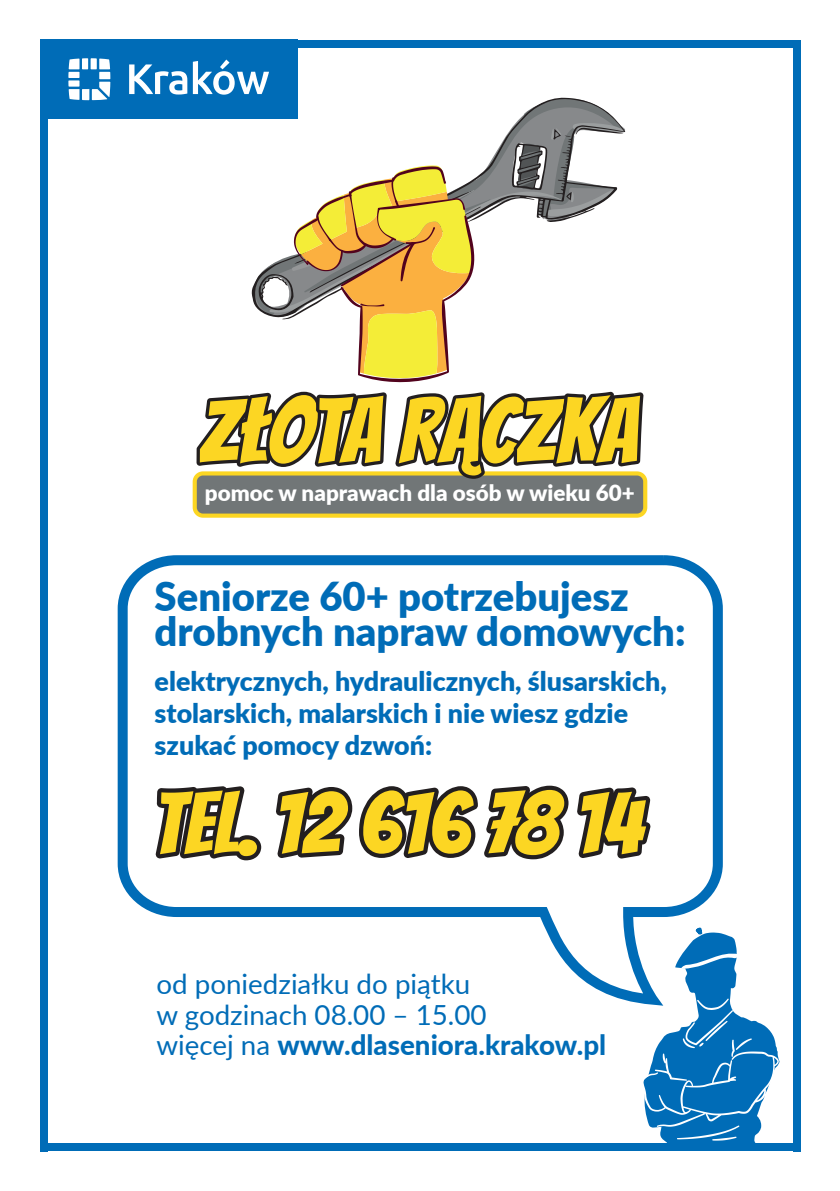
<style>
.page{position:relative;width:840px;height:1191px;background:#fff}
.page>*{position:absolute;margin:0;border:0;box-sizing:border-box;transform-origin:0 0}
.t1{font:900 40px/35.2px "Lato";color:#006cb7}
.t2{font:27.8px/30.4px "Lato";color:#006cb7}
.t3{font:900 26.8px/32.2px "Lato";color:#006cb7}
.t4{font:900 22.4px "Lato";color:#fff}
.s1{font-weight:800}
</style>
<div class="page">
<svg style="left:192px;top:471px;width:455px;height:47px;background:#efd039"></svg>
<div style="left:197px;top:475px;width:445px;height:38px;background:#717677;border-radius:6px"></div>
<svg style="left:251px;top:97px;width:374px;height:212px"></svg>
<svg style="left:258px;top:123px;width:366px;height:259px"></svg>
<svg style="left:196px;top:392px;width:190px;height:75px"></svg>
<svg style="left:395px;top:392px;width:248px;height:87px"></svg>
<div style="left:40px;top:40px;width:257px;height:79px;background:#006cb7"></div>
<svg style="left:68px;top:58px;width:42px;height:42px"></svg>
<svg style="left:129px;top:60px;width:140px;height:35px"></svg>
<div style="left:40px;top:40px;width:760px;height:8px;background:#006cb7"></div>
<div style="left:40px;top:40px;width:8px;height:1111px;background:#006cb7"></div>
<div style="left:792px;top:40px;width:8px;height:1111px;background:#006cb7"></div>
<div style="left:40px;top:1143px;width:760px;height:8px;background:#006cb7"></div>
<svg style="left:117px;top:555px;width:606px;height:449px"></svg>
<svg style="left:155px;top:785px;width:495px;height:75px"></svg>
<svg style="left:641px;top:927px;width:138px;height:216px"></svg>
<p class="t4" style="left:205px;top:476px;width:431px">pomoc w naprawach dla osób w wieku 60+</p>
<h1 class="t1" style="left:154px;top:577px;width:532px">Seniorze 60+ potrzebujesz drobnych napraw domowych:</h1>
<p class="t3" style="left:154px;top:664px;width:513px">elektrycznych, hydraulicznych, ślusarskich, stolarskich, malarskich i nie wiesz gdzie szukać pomocy dzwoń:</p>
<p class="t2" style="left:156px;top:968px;width:451px">od poniedziałku do piątku<br>w godzinach 08.00 – 15.00<br>więcej na <span class="s1">www.dlaseniora.krakow.pl</span></p>
</div>
